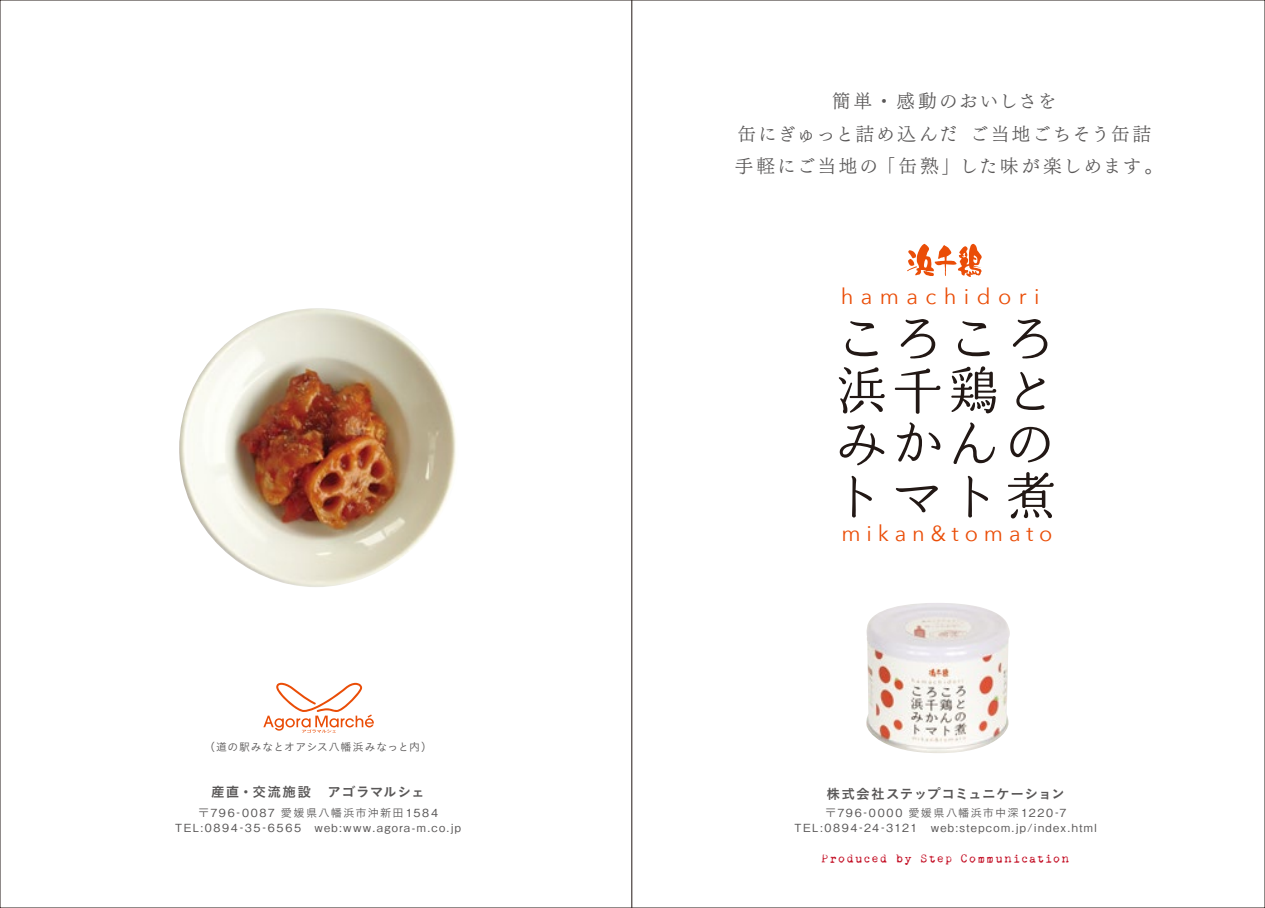
<style>
.page{position:relative;width:1265px;height:908px;background:#fff}
.page>*{position:absolute;margin:0;border:0;box-sizing:border-box;transform-origin:0 0}
.t1{font:50.93px/52.7px "Marumin Yoshino";letter-spacing:.1em;color:#221815;text-align:justify}
.t2{font:21.7px "Avenir Next";letter-spacing:.27em;color:#ea4d07}
.t3{font:21.7px "Avenir Next";letter-spacing:.34em;color:#ea4d07}
.t4{font:18.55px/32.6px "Tsuku Min Pr 6 N LB";letter-spacing:.1em;color:#595757;text-align:center}
.t5{font:13.65px "Koburina Go Std W6";letter-spacing:.025em;color:#595757}
.t6{font:13.65px "Koburina Go Std W6";letter-spacing:.045em;color:#595757}
.t7{font:11.9px "Remington Noiseless";letter-spacing:.175em;color:#c30d23}
.t8{font:500 11.2px/14.5px "Gothic BBB Pro";letter-spacing:.125em;color:#595757;text-align:center}
.t9{font:10.85px "Koburina Go Std W3";letter-spacing:.055em;color:#595757}
.s1{font-family:"Koburina Go Std W3";font-weight:400}
</style>
<div class="page">
<img style="left:179px;top:308px;width:279px;height:279px;border-radius:137px">
<svg style="left:263px;top:683px;width:111px;height:50px"></svg>
<img style="left:866px;top:603px;width:144px;height:150px">
<svg style="left:907px;top:244px;width:75px;height:33px"></svg>
<hr style="left:632px;top:0;width:1px;height:908px;background:#221815">
<p class="t9" style="left:204px;top:739px;width:230px">（道の駅みなとオアシス八幡浜みなっと内）</p>
<p class="t6" style="left:211px;top:782px;width:215px">産直・交流施設　アゴラマルシェ</p>
<p class="t8" style="left:175px;top:804px;width:287px"><span class="s1">〒</span>796-0087 <span class="s1">愛媛県八幡浜市沖新田</span>1584<br>TEL:0894-35-6565 web:www.agora-m.co.jp</p>
<h3 class="t4" style="left:735px;top:83px;width:430px">簡単・感動のおいしさを<br>缶にぎゅっと詰め込んだ ご当地ごちそう缶詰手軽にご当地の「缶熟」した味が楽しめます。</h3>
<h2 class="t3" style="left:841px;top:278px;width:200px">hamachidori</h2>
<h1 class="t1" style="left:831px;top:310px;width:227px">ころころ浜千鶏とみかんのトマト煮</h1>
<h2 class="t2" style="left:841px;top:515px;width:213px">mikan&amp;tomato</h2>
<p class="t5" style="left:826px;top:783px;width:240px">株式会社ステップコミュニケーション</p>
<p class="t8" style="left:795px;top:804px;width:304px"><span class="s1">〒</span>796-0000 <span class="s1">愛媛県八幡浜市中深</span>1220-7<br>TEL:0894-24-3121 web:stepcom.jp/index.html</p>
<p class="t7" style="left:821px;top:853px;width:249px">Produced by Step Communication</p>
</div>
